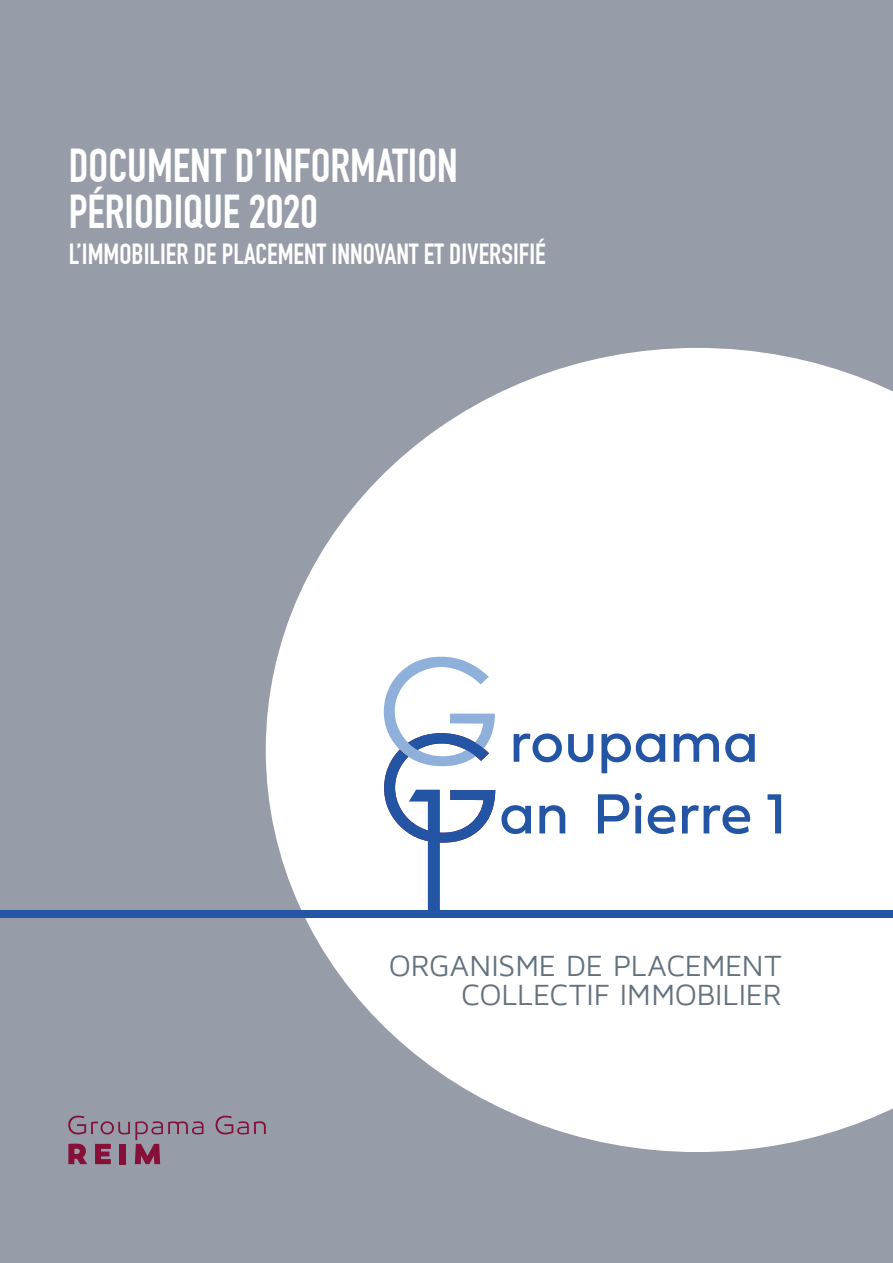
<style>
.page{position:relative;width:893px;height:1263px;background:#969da8}
.page>*{position:absolute;margin:0;border:0;box-sizing:border-box;transform-origin:0 0}
.t1{font:700 46.5px/46.5px "DIN Condensed";color:#fff}
.t2{font:30px/28.5px "Maven Pro";letter-spacing:-.005em;color:#62727f;text-align:right}
.t3{font:700 28.5px "DIN Condensed";color:#fff}
</style>
<div class="page">
<svg style="left:266px;top:348px;width:627px;height:804px;fill:#fff"></svg>
<div style="left:0;top:910px;width:893px;height:8px;background:#2556a5"></div>
<svg style="left:215px;top:1113px;width:92px;height:21px"></svg>
<svg style="left:68px;top:1115px;width:136px;height:49px"></svg>
<svg style="left:384px;top:657px;width:111px;height:253px;background:#ccd8ea"></svg>
<svg style="left:514px;top:733px;width:48px;height:29px"></svg>
<svg style="left:568px;top:734px;width:25px;height:28px"></svg>
<svg style="left:601px;top:733px;width:64px;height:40px;background:#a8bcdb"></svg>
<svg style="left:674px;top:733px;width:45px;height:29px"></svg>
<svg style="left:725px;top:733px;width:30px;height:29px"></svg>
<svg style="left:501px;top:805px;width:30px;height:29px"></svg>
<svg style="left:539px;top:805px;width:26px;height:28px"></svg>
<svg style="left:598px;top:794px;width:31px;height:39px"></svg>
<svg style="left:635px;top:793px;width:7px;height:40px"></svg>
<svg style="left:648px;top:805px;width:103px;height:29px;background:#9db3d7"></svg>
<svg style="left:768px;top:794px;width:13px;height:39px"></svg>
<h1 class="t1" style="left:69px;top:142px;width:391px">DOCUMENT D’INFORMATION<br>PÉRIODIQUE 2020</h1>
<p class="t3" style="left:69px;top:237px;width:478px">L’IMMOBILIER DE PLACEMENT INNOVANT ET DIVERSIFIÉ</p>
<p class="t2" style="left:389px;top:952px;width:394px">ORGANISME DE PLACEMENT<br>COLLECTIF IMMOBILIER</p>
</div>
